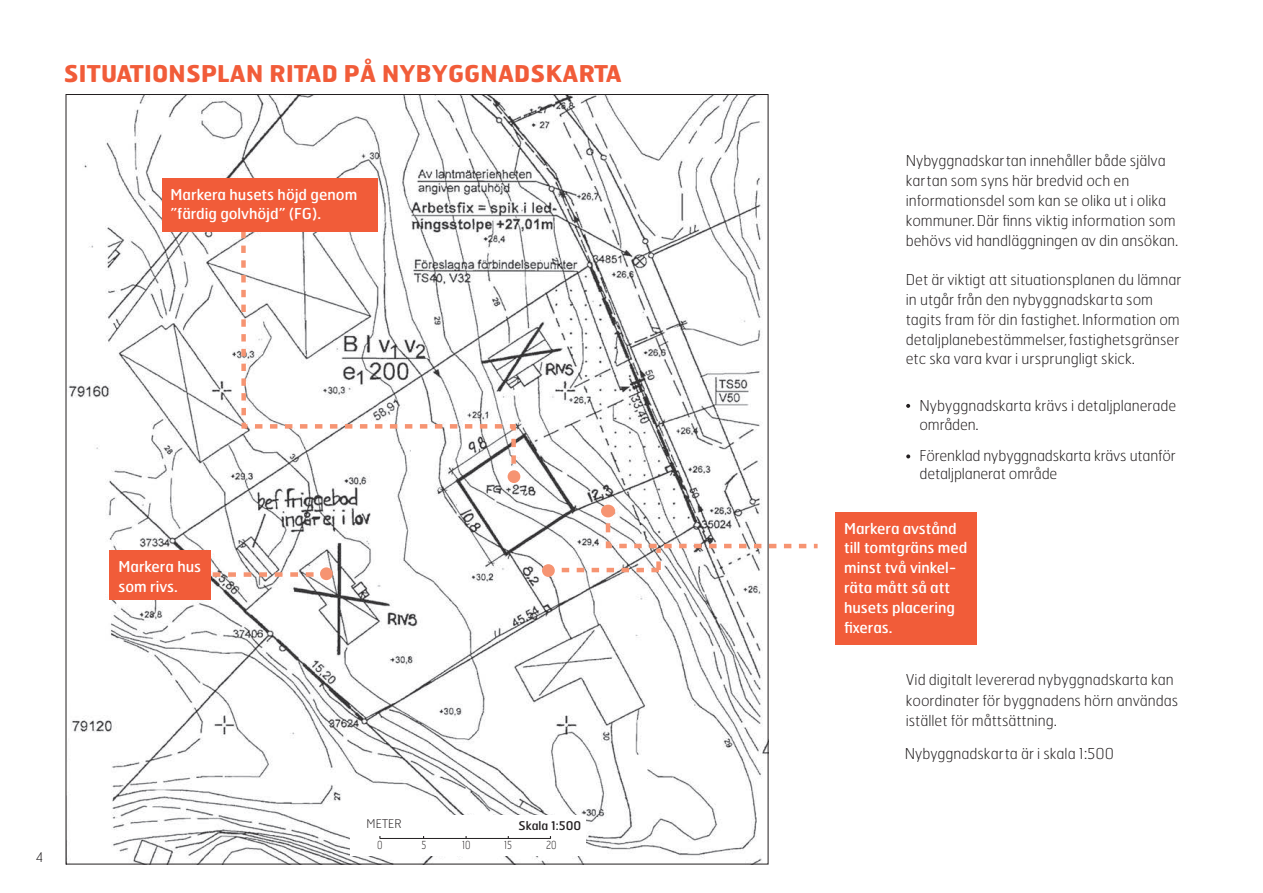
<style>
.page{position:relative;width:1263px;height:893px;background:#fff}
.page>*{position:absolute;margin:0;border:0;box-sizing:border-box;transform-origin:0 0}
.t1{font:700 23.1px "Hermes";letter-spacing:.01em;color:#f15c39}
.t2{font:100 15px/19.8px "Hermes";color:#231f20}
.t3{font:15px/19.8px "Hermes";color:#fff}
.t4{font:100 13.5px "Hermes";color:#231f20}
.t5{font:12px "Hermes";color:#231f20}
.t6{font:100 12px "Hermes";letter-spacing:.01em;color:#231f20}
.t7{font:100 11.1px "Hermes";color:#231f20;scale:.8 1}
</style>
<div class="page">
<img style="left:68px;top:96px;width:698px;height:766px">
<svg style="left:239px;top:200px;width:279px;height:281px"></svg>
<div style="left:508px;top:470px;width:12px;height:13px;background:#f69472;border-radius:50%"></div>
<div style="left:162px;top:178px;width:216px;height:54px;background:#f15c39"></div>
<div style="left:836px;top:512px;width:141px;height:133px;background:#f15c39"></div>
<svg style="left:211px;top:572px;width:110px;height:5px"></svg>
<div style="left:320px;top:567px;width:13px;height:13px;background:#f69472;border-radius:50%"></div>
<div style="left:109px;top:551px;width:102px;height:49px;background:#f15c39"></div>
<svg style="left:562px;top:505px;width:256px;height:67px"></svg>
<div style="left:542px;top:564px;width:13px;height:13px;background:#f69472;border-radius:50%"></div>
<div style="left:350px;top:815px;width:235px;height:40px;background:#fff"></div>
<hr style="left:380px;top:838px;width:171px;height:1px;background:#231f20">
<svg style="left:906px;top:404px;width:4px;height:4px"></svg>
<svg style="left:906px;top:454px;width:4px;height:4px"></svg>
<h1 class="t1" style="left:64px;top:58px;width:559px">SITUATIONSPLAN RITAD PÅ NYBYGGNADSKARTA</h1>
<p class="t3" style="left:171px;top:184px;width:188px">Markera husets höjd genom ”färdig golvhöjd” (FG).</p>
<p class="t3" style="left:118px;top:556px;width:84px">Markera hus som rivs.</p>
<p class="t4" style="left:36px;top:849px;width:9px">4</p>
<p class="t6" style="left:367px;top:816px;width:37px">METER</p>
<p class="t5" style="left:519px;top:817px;width:64px">Skala 1:500</p>
<p class="t7" style="left:377px;top:838px;width:8px">0</p>
<p class="t7" style="left:421px;top:838px;width:8px">5</p>
<p class="t7" style="left:462px;top:838px;width:12px">10</p>
<p class="t7" style="left:504px;top:838px;width:12px">15</p>
<p class="t7" style="left:546px;top:838px;width:15px">20</p>
<p class="t2" style="left:906px;top:151px;width:274px">Nybyggnadskartan innehåller både själva kartan som syns här bredvid och en informationsdel som kan se olika ut i olika kommuner. Där finns viktig information som behövs vid handläggningen av din ansökan.</p>
<p class="t2" style="left:906px;top:269px;width:277px">Det är viktigt att situationsplanen du lämnar in utgår från den nybyggnadskarta som tagits fram för din fastighet. Information om detaljplanebestämmelser, fastighetsgränser etc ska vara kvar i ursprungligt skick.</p>
<p class="t2" style="left:919px;top:395px;width:258px">Nybyggnadskarta krävs i detaljplanerade områden.</p>
<p class="t2" style="left:919px;top:446px;width:258px;line-height:18px">Förenklad nybyggnadskarta krävs utanför detaljplanerat område</p>
<p class="t3" style="left:844px;top:518px;width:125px">Markera avstånd till tomtgräns med minst två vinkel&shy;räta mått så att husets placering fixeras.</p>
<p class="t2" style="left:906px;top:669px;width:274px;line-height:20.2px">Vid digitalt levererad nybyggnadskarta kan koordinater för byggnadens hörn användas istället för måttsättning.</p>
<p class="t2" style="left:905px;top:743px;width:211px">Nybyggnadskarta är i skala 1:500</p>
</div>
